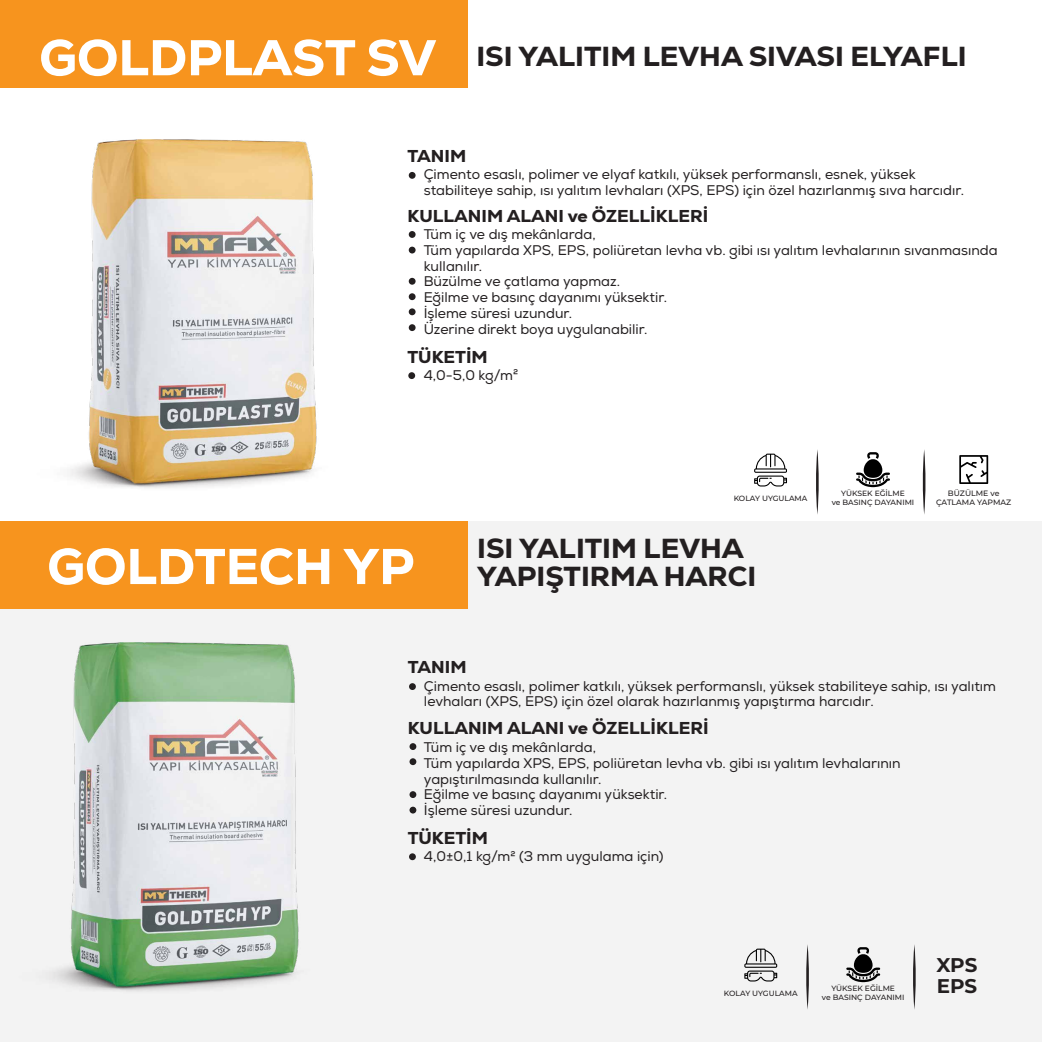
<style>
.page{position:relative;width:1042px;height:1042px;background:#fff}
.page>*{position:absolute;margin:0;border:0;box-sizing:border-box;transform-origin:0 0}
.t1{font:800 50.23px "Nexa";color:#fff}
.t2{font:800 28px/28px "Nexa";color:#231f20}
.t3{font:700 19.78px/21px "Montserrat";color:#231f20}
.t4{font:800 17.5px "Nexa";color:#231f20}
.t5{font:14px/15.8px "Nexa";color:#231f20}
.t6{font:500 7.7px/9.3px "Montserrat";color:#231f20;text-align:center}
.t7{font:500 7.52px/9.1px "Montserrat";color:#231f20;text-align:center}
</style>
<div class="page">
<div style="left:0;top:521px;width:1042px;height:521px;background:#f3f3f3"></div>
<div style="left:0;top:521px;width:468px;height:88px;background:#f7941e"></div>
<div style="left:0;top:0;width:468px;height:88px;background:#f7941e"></div>
<div style="left:409px;top:231px;width:6px;height:7px;background:#231f20;border-radius:50%"></div>
<div style="left:409px;top:293px;width:6px;height:7px;background:#231f20;border-radius:50%"></div>
<div style="left:409px;top:278px;width:6px;height:7px;background:#231f20;border-radius:50%"></div>
<div style="left:409px;top:308px;width:6px;height:7px;background:#231f20;border-radius:50%"></div>
<div style="left:409px;top:324px;width:6px;height:7px;background:#231f20;border-radius:50%"></div>
<div style="left:408px;top:372px;width:7px;height:7px;background:#231f20;border-radius:50%"></div>
<svg style="left:409px;top:247px;width:6px;height:6px"></svg>
<div style="left:409px;top:172px;width:6px;height:7px;background:#231f20;border-radius:50%"></div>
<svg style="left:806px;top:944px;width:3px;height:65px"></svg>
<svg style="left:913px;top:944px;width:3px;height:65px"></svg>
<div style="left:409px;top:683px;width:7px;height:7px;background:#231f20;border-radius:50%"></div>
<div style="left:409px;top:743px;width:7px;height:7px;background:#231f20;border-radius:50%"></div>
<div style="left:409px;top:853px;width:7px;height:7px;background:#231f20;border-radius:50%"></div>
<div style="left:409px;top:806px;width:7px;height:7px;background:#231f20;border-radius:50%"></div>
<div style="left:409px;top:791px;width:7px;height:7px;background:#231f20;border-radius:50%"></div>
<div style="left:409px;top:758px;width:7px;height:7px;background:#231f20;border-radius:50%"></div>
<svg style="left:744px;top:948px;width:33px;height:33px"></svg>
<svg style="left:846px;top:947px;width:34px;height:35px"></svg>
<svg style="left:816px;top:449px;width:3px;height:65px"></svg>
<svg style="left:922px;top:449px;width:4px;height:65px"></svg>
<svg style="left:754px;top:454px;width:33px;height:32px"></svg>
<svg style="left:856px;top:452px;width:34px;height:35px"></svg>
<svg style="left:959px;top:455px;width:29px;height:29px"></svg>
<img style="left:70px;top:139px;width:247px;height:349px">
<img style="left:52px;top:642px;width:247px;height:349px">
<h1 class="t1" style="left:39px;top:25px;width:398px">GOLDPLAST SV</h1>
<h2 class="t2" style="left:476px;top:42px;width:492px">ISI YALITIM LEVHA SIVASI ELYAFLI</h2>
<p class="t4" style="left:407px;top:144px;width:60px">TANIM</p>
<p class="t5" style="left:424px;top:167px;width:542px">Çimento esaslı, polimer ve elyaf katkılı, yüksek performanslı, esnek, yüksek stabiliteye sahip, ısı yalıtım levhaları (XPS, EPS) için özel hazırlanmış sıva harcıdır.</p>
<p class="t5" style="left:424px;top:227px;width:575px">Tüm iç ve dış mekânlarda,<br>Tüm yapılarda XPS, EPS, poliüretan levha vb. gibi ısı yalıtım levhalarının sıvanmasında kullanılır.<br>Büzülme ve çatlama yapmaz.<br>Eğilme ve basınç dayanımı yüksektir.<br>İşleme süresi uzundur.<br>Üzerine direkt boya uygulanabilir.</p>
<p class="t5" style="left:424px;top:368px;width:96px">4,0-5,0 kg/m²</p>
<p class="t4" style="left:407px;top:204px;width:302px">KULLANIM ALANI ve ÖZELLİKLERİ</p>
<p class="t4" style="left:407px;top:346px;width:82px">TÜKETİM</p>
<h1 class="t1" style="left:47px;top:534px;width:368px">GOLDTECH YP</h1>
<p class="t7" style="left:734px;top:493px;width:75px">KOLAY UYGULAMA</p>
<p class="t7" style="left:832px;top:488px;width:84px">YÜKSEK EĞİLME<br>ve BASINÇ DAYANIMI</p>
<h2 class="t2" style="left:477px;top:533px;width:281px">ISI YALITIM LEVHA<br>YAPIŞTIRMA HARCI</h2>
<p class="t6" style="left:936px;top:488px;width:77px">BÜZÜLME ve<br>ÇATLAMA YAPMAZ</p>
<p class="t4" style="left:408px;top:656px;width:60px">TANIM</p>
<p class="t5" style="left:424px;top:678px;width:573px">Çimento esaslı, polimer katkılı, yüksek performanslı, yüksek stabiliteye sahip, ısı yalıtım levhaları (XPS, EPS) için özel olarak hazırlanmış yapıştırma harcıdır.</p>
<p class="t5" style="left:424px;top:740px;width:478px">Tüm iç ve dış mekânlarda,<br>Tüm yapılarda XPS, EPS, poliüretan levha vb. gibi ısı yalıtım levhalarının yapıştırılmasında kullanılır.<br>Eğilme ve basınç dayanımı yüksektir.<br>İşleme süresi uzundur.</p>
<p class="t5" style="left:424px;top:848px;width:241px">4,0±0,1 kg/m2 (3 mm uygulama için)</p>
<p class="t4" style="left:408px;top:716px;width:302px">KULLANIM ALANI ve ÖZELLİKLERİ</p>
<p class="t4" style="left:408px;top:827px;width:82px">TÜKETİM</p>
<p class="t7" style="left:724px;top:988px;width:75px">KOLAY UYGULAMA</p>
<p class="t7" style="left:822px;top:983px;width:84px">YÜKSEK EĞİLME<br>ve BASINÇ DAYANIMI</p>
<h3 class="t3" style="left:936px;top:953px;width:42px">XPS<br>EPS</h3>
</div>
